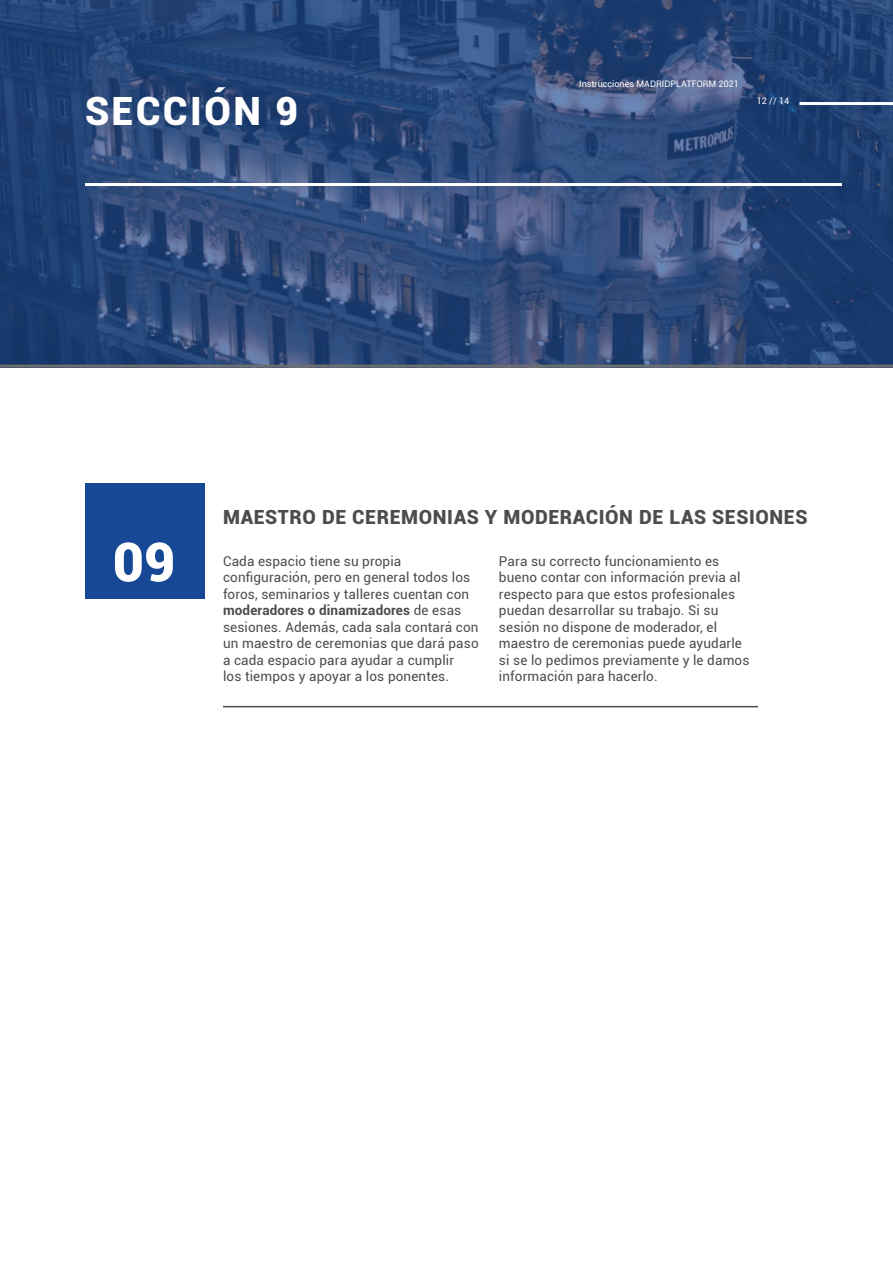
<style>
.page{position:relative;width:893px;height:1263px;background:#fff}
.page>*{position:absolute;margin:0;border:0;box-sizing:border-box;transform-origin:0 0}
.t1{font:900 54px "Roboto";color:#fff}
.Secciones{font:900 39px "Roboto";letter-spacing:.06em;color:#fff}
.t2{font:900 19.5px "Roboto";letter-spacing:.03em;color:#4b4c4d}
.Texto{font:13.5px/16.5px "Roboto";letter-spacing:.01em;color:#4b4c4d}
.Numeración{font:9px "Roboto";color:#fff}
.s1{font-weight:700}
</style>
<div class="page">
<svg style="left:0;top:0;width:893px;height:365px;background:#2b4879"></svg>
<hr style="left:799px;top:102px;width:94px;height:3px;background:#fff">
<hr style="left:0;top:365px;width:893px;height:3px;background:#6c6d70">
<div style="left:85px;top:483px;width:120px;height:115px;background:#174895"></div>
<hr style="left:223px;top:706px;width:535px;height:1px;background:#4b4c4d">
<hr style="left:85px;top:183px;width:757px;height:3px;background:#fff">
<p class="Secciones" style="left:85px;top:83px;width:214px">SECCIÓN 9</p>
<p class="Numeración" style="left:104px;top:94px;width:34px">12 // 32</p>
<p class="Numeración" style="left:579px;top:77px;width:161px">Instrucciones MADRIDPLATFORM 2021</p>
<p class="Numeración" style="left:757px;top:94px;width:34px">12 // 14</p>
<p class="t1" style="left:113px;top:524px;width:64px">09</p>
<p class="t2" style="left:223px;top:503px;width:586px">MAESTRO DE CEREMONIAS Y MODERACIÓN DE LAS SESIONES</p>
<p class="Texto" style="left:223px;top:552px;width:257px">Cada espacio tiene su propia configuración, pero en general todos los foros, seminarios y talleres cuentan con <span class="s1">moderadores o dinamizadores</span> de esas sesiones. Además, cada sala contará con un maestro de ceremonias que dará paso a cada espacio para ayudar a cumplir<br>los tiempos y apoyar a los ponentes.</p>
<p class="Texto" style="left:499px;top:552px;width:252px">Para su correcto funcionamiento es bueno contar con información previa al respecto para que estos profesionales puedan desarrollar su trabajo. Si su sesión no dispone de moderador, el maestro de ceremonias puede ayudarle si se lo pedimos previamente y le damos información para hacerlo.</p>
</div>
